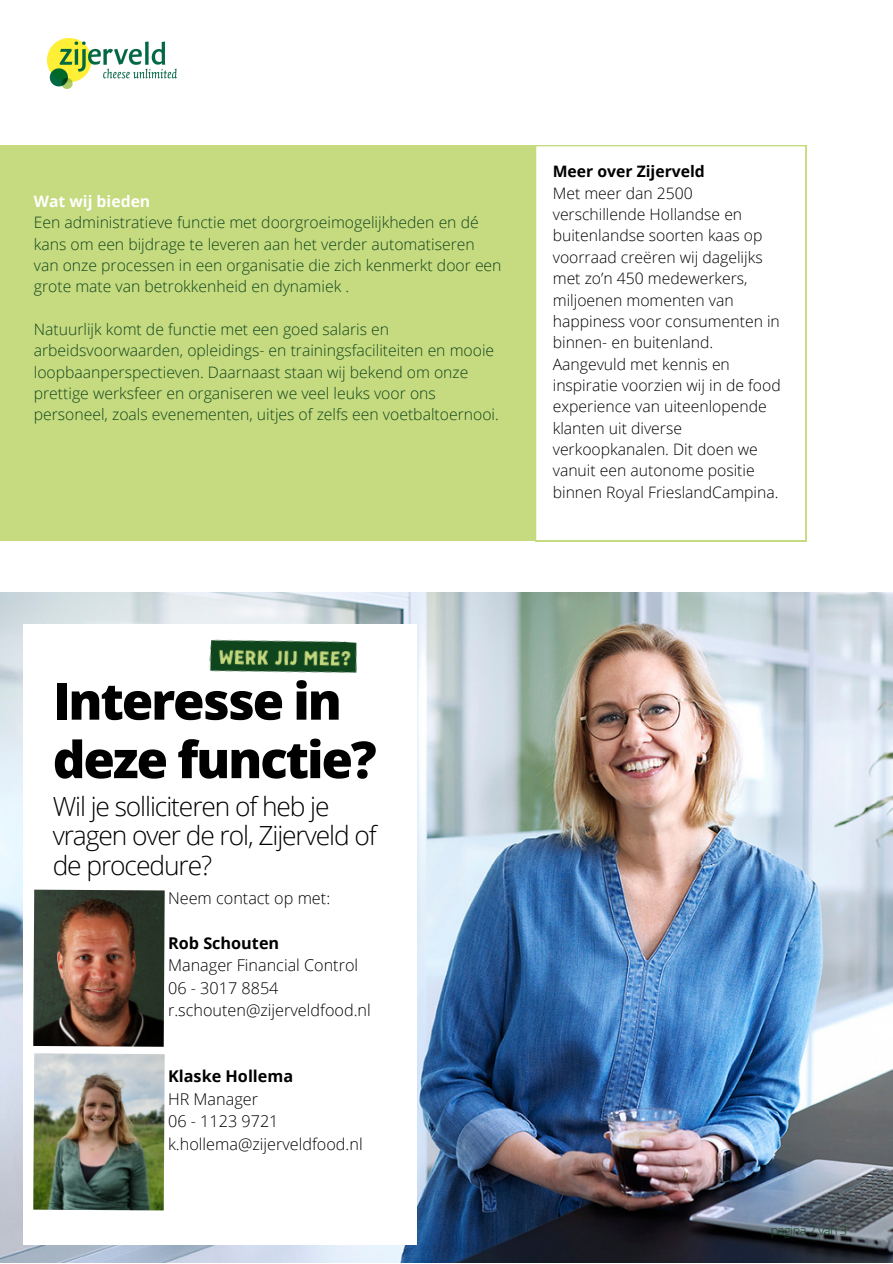
<style>
.page{position:relative;width:893px;height:1264px;background:#fff}
.page>*{position:absolute;margin:0;border:0;box-sizing:border-box;transform-origin:0 0}
.t1{font:800 51px "Open Sans";letter-spacing:-.04em;color:#000}
.t2{font:300 26.4px/29.2px "Open Sans";letter-spacing:-.04em;color:#000}
.t3{font:300 16.2px "Open Sans";color:#000}
.t4{font:700 16.2px "Open Sans";color:#000}
.t5{font:300 15.75px/21.3px "Open Sans";color:#10461e}
.t6{font:300 15.75px/21.3px "Open Sans";color:#000}
.t7{font:700 15.75px "Open Sans";color:#000}
.t8{font:700 15.75px "Open Sans";color:#fff}
.t9{font:300 12.75px "Open Sans";letter-spacing:-.04em;color:#10461e}
</style>
<div class="page">
<img style="left:47px;top:38px;width:129px;height:51px">
<div style="left:0;top:145px;width:535px;height:395px;background:#c6da7f"></div>
<svg style="left:535px;top:145px;width:271px;height:396px"></svg>
<img style="left:0;top:593px;width:892px;height:668px">
<div style="left:23px;top:624px;width:393px;height:620px;background:#fff"></div>
<img style="left:209px;top:639px;width:149px;height:34px">
<img style="left:33px;top:1053px;width:132px;height:157px">
<img style="left:33px;top:889px;width:132px;height:157px">
<p class="t8" style="left:34px;top:190px;width:118px">Wat wij bieden</p>
<p class="t5" style="left:34px;top:211px;width:469px">Een administratieve functie met doorgroeimogelijkheden en dé kans om een bijdrage te leveren aan het verder automatiseren van onze processen in een organisatie die zich kenmerkt door een grote mate van betrokkenheid en dynamiek .</p>
<p class="t5" style="left:34px;top:318px;width:466px">Natuurlijk komt de functie met een goed salaris en arbeidsvoorwaarden, opleidings- en trainingsfaciliteiten en mooie loopbaanperspectieven. Daarnaast staan wij bekend om onze prettige werksfeer en organiseren we veel leuks voor ons personeel, zoals evenementen, uitjes of zelfs een voetbaltoernooi.</p>
<p class="t7" style="left:552px;top:160px;width:154px">Meer over Zijerveld</p>
<p class="t6" style="left:552px;top:182px;width:229px">Met meer dan 2500 verschillende Hollandse en buitenlandse soorten kaas op voorraad creëren wij dagelijks met zo’n 450 medewerkers, miljoenen momenten van happiness voor consumenten in binnen- en buitenland.<br>Aangevuld met kennis en inspiratie voorzien wij in de food experience van uiteenlopende klanten uit diverse verkoopkanalen. Dit doen we vanuit een autonome positie binnen Royal FrieslandCampina.</p>
<p class="t1" style="left:53px;top:665px;width:290px">Interesse in</p>
<p class="t1" style="left:53px;top:723px;width:325px">deze functie?</p>
<p class="t2" style="left:53px;top:791px;width:325px">Wil je solliciteren of heb je vragen over de rol, Zijerveld of de procedure?</p>
<p class="t3" style="left:168px;top:886px;width:163px">Neem contact op met:</p>
<p class="t4" style="left:168px;top:931px;width:113px">Rob Schouten</p>
<p class="t3" style="left:168px;top:953px;width:191px">Manager Financial Control</p>
<p class="t3" style="left:168px;top:976px;width:112px">06 - 3017 8854</p>
<p class="t3" style="left:168px;top:998px;width:204px">r.schouten@zijerveldfood.nl</p>
<p class="t4" style="left:168px;top:1064px;width:127px">Klaske Hollema</p>
<p class="t3" style="left:168px;top:1087px;width:91px">HR Manager</p>
<p class="t3" style="left:168px;top:1109px;width:112px">06 - 1123 9721</p>
<p class="t3" style="left:168px;top:1132px;width:196px">k.hollema@zijerveldfood.nl</p>
<p class="t9" style="left:770px;top:1221px;width:78px">pagina 2 van 3</p>
</div>
